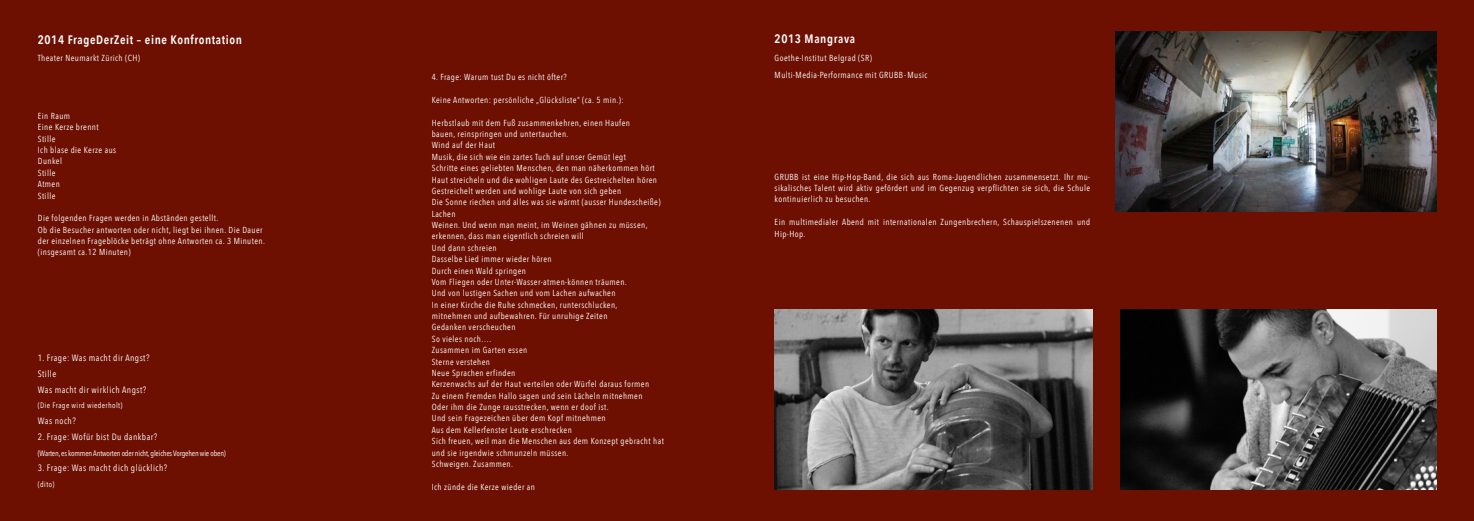
<style>
.page{position:relative;width:1474px;height:521px;background:#fff}
.page>*{position:absolute;margin:0;border:0;box-sizing:border-box;transform-origin:0 0}
.t1{font:600 12.25px "Avenir Next Condensed";letter-spacing:.05em;color:#fff}
.t2{font:9.19px/15.8px "Avenir Next Condensed";letter-spacing:.05em;color:#fff}
.t3{font:8.75px/11.4px "Avenir Next Condensed";letter-spacing:.05em;color:#fff}
.t4{font:7.88px "Avenir Next Condensed";letter-spacing:-.02em;color:#fff}
.t5{font:7.88px "Avenir Next Condensed";letter-spacing:.05em;color:#fff}
</style>
<div class="page">
<div style="left:0;top:0;width:737px;height:521px;background:#6d1002"></div>
<div style="left:737px;top:0;width:736px;height:521px;background:#6d1002"></div>
<img style="left:1115px;top:31px;width:320px;height:180px">
<img style="left:774px;top:310px;width:318px;height:180px">
<img style="left:1120px;top:310px;width:315px;height:180px">
<h1 class="t1" style="left:38px;top:29px;width:206px">2014 FrageDerZeit – eine Konfrontation</h1>
<p class="t3" style="left:38px;top:52px;width:104px">Theater Neumarkt Zürich (CH)</p>
<p class="t3" style="left:38px;top:110px;width:80px">Ein Raum<br>Eine Kerze brennt<br>Stille<br>Ich blase die Kerze aus<br>Dunkel<br>Stille<br>Atmen<br>Stille</p>
<p class="t3" style="left:38px;top:212px;width:229px">Die folgenden Fragen werden in Abständen gestellt.<br>Ob die Besucher antworten oder nicht, liegt bei ihnen. Die Dauer der einzelnen Frageblöcke beträgt ohne Antworten ca. 3 Minuten. (insgesamt ca.12 Minuten)</p>
<p class="t2" style="left:38px;top:350px;width:113px">1. Frage: Was macht dir Angst?<br>Stille<br>Was macht dir wirklich Angst?</p>
<p class="t5" style="left:38px;top:399px;width:86px">(Die Frage wird wiederholt)</p>
<p class="t2" style="left:38px;top:413px;width:39px">Was noch?</p>
<p class="t2" style="left:38px;top:428px;width:121px">2. Frage: Wofür bist Du dankbar?</p>
<p class="t4" style="left:38px;top:446px;width:189px">(Warten, es kommen Antworten oder nicht, gleiches Vorgehen wie oben)</p>
<p class="t2" style="left:38px;top:460px;width:131px">3. Frage: Was macht dich glücklich?</p>
<p class="t4" style="left:38px;top:478px;width:18px">(dito)</p>
<p class="t3" style="left:432px;top:71px;width:136px">4. Frage: Warum tust Du es nicht öfter?</p>
<p class="t3" style="left:432px;top:94px;width:193px">Keine Antworten: persönliche „Glücksliste“ (ca. 5 min.):</p>
<p class="t3" style="left:432px;top:116px;width:233px">Herbstlaub mit dem Fuß zusammenkehren, einen Haufen<br>bauen, reinspringen und untertauchen.<br>Wind auf der Haut<br>Musik, die sich wie ein zartes Tuch auf unser Gemüt legt<br>Schritte eines geliebten Menschen, den man näherkommen hört Haut streicheln und die wohligen Laute des Gestreichelten hören Gestreichelt werden und wohlige Laute von sich geben<br>Die Sonne riechen und alles was sie wärmt (ausser Hundescheiße)<br>Lachen<br>Weinen. Und wenn man meint, im Weinen gähnen zu müssen, erkennen, dass man eigentlich schreien will<br>Und dann schreien<br>Dasselbe Lied immer wieder hören<br>Durch einen Wald springen<br>Vom Fliegen oder Unter-Wasser-atmen-können träumen.<br>Und von lustigen Sachen und vom Lachen aufwachen<br>In einer Kirche die Ruhe schmecken, runterschlucken,<br>mitnehmen und aufbewahren. Für unruhige Zeiten<br>Gedanken verscheuchen<br>So vieles noch….<br>Zusammen im Garten essen<br>Sterne verstehen<br>Neue Sprachen erfinden<br>Kerzenwachs auf der Haut verteilen oder Würfel daraus formen<br>Zu einem Fremden Hallo sagen und sein Lächeln mitnehmen<br>Oder ihm die Zunge rausstrecken, wenn er doof ist.<br>Und sein Fragezeichen über dem Kopf mitnehmen<br>Aus dem Kellerfenster Leute erschrecken<br>Sich freuen, weil man die Menschen aus dem Konzept gebracht hat und sie irgendwie schmunzeln müssen.<br>Schweigen. Zusammen.</p>
<p class="t3" style="left:432px;top:480px;width:105px">Ich zünde die Kerze wieder an</p>
<h1 class="t1" style="left:774px;top:28px;width:82px">2013 Mangrava</h1>
<p class="t3" style="left:774px;top:49px;width:154px;line-height:17.5px">Goethe-Institut Belgrad (SR)<br>Multi-Media-Performance mit GRUBB-Music</p>
<p class="t3" style="left:774px;top:170px;width:317px;text-align:justify">GRUBB ist eine Hip-Hop-Band, die sich aus Roma-Jugendlichen zusammensetzt. Ihr mu&shy;sikalisches Talent wird aktiv gefördert und im Gegenzug verpflichten sie sich, die Schule kontinuierlich zu besuchen.</p>
<p class="t3" style="left:774px;top:216px;width:317px">Ein multimedialer Abend mit internationalen Zungenbrechern, Schauspielszenenen und<br>Hip-Hop.</p>
</div>
